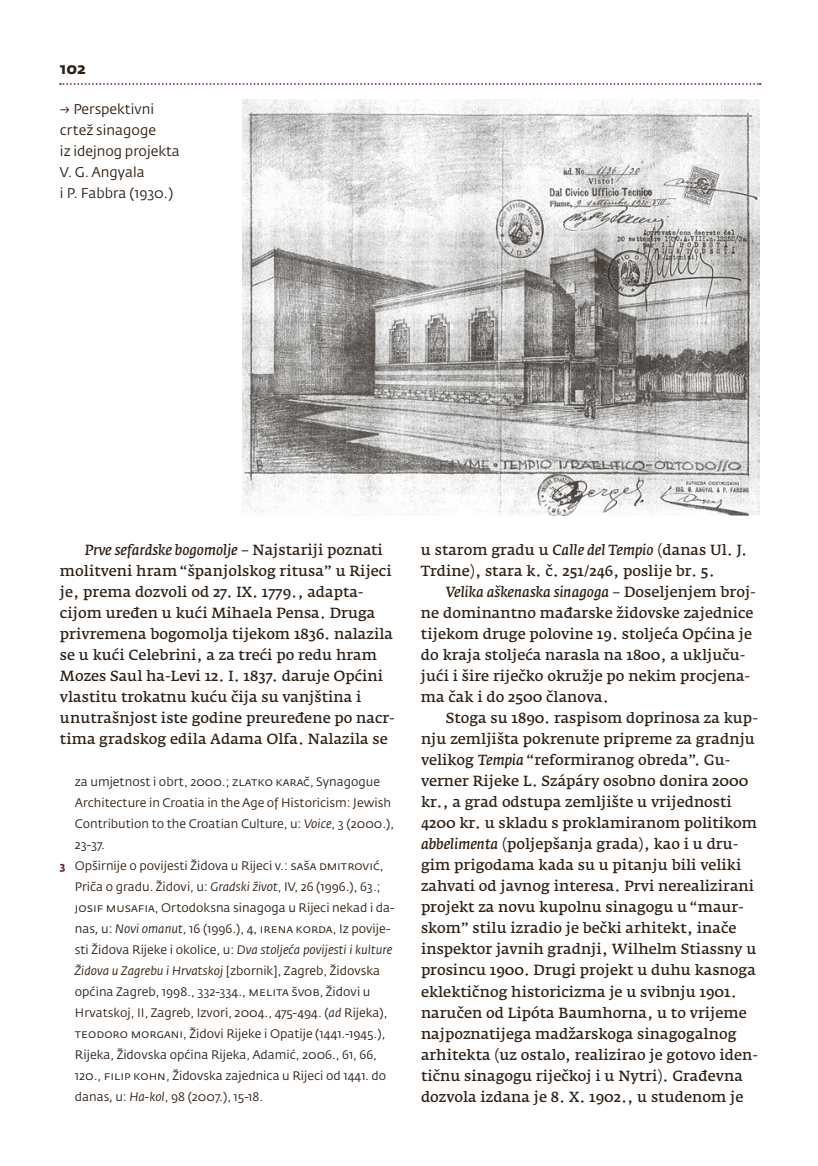
<style>
.page{position:relative;width:818px;height:1166px;background:#fff}
.page>*{position:absolute;margin:0;border:0;box-sizing:border-box;transform-origin:0 0}
.t1{font:700 15.75px "Fedra Sans Std";color:#2f2116}
.t2{font:600 14.53px/21px "Fedra Serif A Std";color:#2f2116}
.t3{font:14px/21px "Fedra Sans Std";color:#2f2116}
.t4{font:12.25px "Fedra Sans Std";color:#2f2116}
.t5{font:italic 12.25px "Fedra Sans Std";color:#2f2116}
.s1{color:#6f2235}
.s2{font-style:italic}
.s3{font-weight:700;font-size:11.03px;color:#6f2235}
.s4{font-style:normal}
</style>
<div class="page">
<svg style="left:60px;top:83px;width:700px;height:2px"></svg>
<img style="left:243px;top:100px;width:516px;height:415px">
<p class="t1" style="left:60px;top:59px;width:28px">102</p>
<p class="t3" style="left:60px;top:99px;width:121px"><span class="s1">→</span> Perspektivni crtež sinagoge<br>iz idejnog projekta<br>V. G. Angyala<br>i P. Fabbra (1930.)</p>
<p class="t2" style="left:60px;top:540px;width:336px;text-indent:25px"><span class="s2">Prve sefardske bogomolje</span> – Najstariji poznati molitveni hram “španjolskog ritusa” u Rijeci je, prema dozvoli od 27. IX. 1779., adapta&shy;cijom uređen u kući Mihaela Pensa. Druga privremena bogomolja tijekom 1836. nalazila se u kući Celebrini, a za treći po redu hram Mozes Saul ha-Levi 12. I. 1837. daruje Općini vlastitu trokatnu kuću čija su vanjština i unutrašnjost iste godine preuređene po nacr&shy;tima gradskog edila Adama Olfa. Nalazila se</p>
<p class="t2" style="left:421px;top:540px;width:328px">u starom gradu u <span class="s2">Calle del Tempio</span> (danas Ul. J.<br>Trdine), stara k. č. 251/246, poslije br. 5.</p>
<p class="t2" style="left:421px;top:582px;width:336px;text-indent:25px"><span class="s2">Velika aškenaska sinagoga</span> – Doseljenjem broj&shy;ne dominantno mađarske židovske zajednice tijekom druge polovine 19. stoljeća Općina je do kraja stoljeća narasla na 1800, a uključu&shy;jući i šire riječko okružje po nekim procjena&shy;ma čak i do 2500 članova.</p>
<p class="t2" style="left:421px;top:708px;width:338px;text-indent:25px">Stoga su 1890. raspisom doprinosa za kup&shy;nju zemljišta pokrenute pripreme za gradnju velikog <span class="s2">Tempia</span> “reformiranog obreda”. Gu&shy;verner Rijeke L. Szápáry osobno donira 2000 kr., a grad odstupa zemljište u vrijednosti 4200 kr. u skladu s proklamiranom politikom <span class="s2">abbelimenta</span> (poljepšanja grada), kao i u dru&shy;gim prigodama kada su u pitanju bili veliki zahvati od javnog interesa. Prvi nerealizirani projekt za novu kupolnu sinagogu u “maur&shy;skom” stilu izradio je bečki arhitekt, inače inspektor javnih gradnji, Wilhelm Stiassny u prosincu 1900. Drugi projekt u duhu kasnoga eklektičnog historicizma je u svibnju 1901. naručen od Lipóta Baumhorna, u to vrijeme najpoznatijega madžarskoga sinagogalnog arhitekta (uz ostalo, realizirao je gotovo iden&shy;tičnu sinagogu riječkoj i u Nytri). Građevna dozvola izdana je 8. X. 1902., u studenom je</p>
<p class="t4" style="left:75px;top:774px;width:307px">za umjetnost i obrt, 2000.; ZLATKO Karač, Synagogue</p>
<p class="t4" style="left:75px;top:795px;width:317px">Architecture in Croatia in the Age of Historicism: Jewish</p>
<p class="t4" style="left:75px;top:816px;width:321px">Contribution to the Croatian Culture, u: <span class="s2">Voice</span>, 3 (2000.),</p>
<p class="t4" style="left:75px;top:837px;width:32px">23-37.</p>
<p class="t4" style="left:60px;top:858px;width:325px"><span class="s3">3</span> Opširnije o povijesti Židova u Rijeci v.: SAŠA DMITROVIĆ,</p>
<p class="t4" style="left:75px;top:879px;width:307px">Priča o gradu. Židovi, u: <span class="s2">Gradski život</span>, IV, 26 (1996.), 63.;</p>
<p class="t4" style="left:75px;top:900px;width:321px">JOSIF Musafia, Ortodoksna sinagoga u Rijeci nekad i da-</p>
<p class="t4" style="left:75px;top:921px;width:317px">nas<span class="s2">,</span> u: <span class="s2">Novi omanut</span>, 16 (1996.), 4, IRENA Korda, Iz povije-</p>
<p class="t5" style="left:75px;top:942px;width:319px"><span class="s4">sti Židova Rijeke i okolice, u:</span> Dva stoljeća povijesti i kulture</p>
<p class="t4" style="left:75px;top:963px;width:307px"><span class="s2">Židova u Zagrebu i Hrvatskoj</span> [zbornik], Zagreb, Židovska</p>
<p class="t4" style="left:75px;top:984px;width:297px">općina Zagreb, 1998., 332-334., MELITA ŠVOB, Židovi u</p>
<p class="t4" style="left:75px;top:1005px;width:314px">Hrvatskoj, II, Zagreb, Izvori, 2004., 475-494. (<span class="s2">ad</span> Rijeka),</p>
<p class="t4" style="left:75px;top:1026px;width:312px">TEODORO Morgani, Židovi Rijeke i Opatije (1441.-1945.),</p>
<p class="t4" style="left:75px;top:1047px;width:303px">Rijeka, Židovska općina Rijeka, Adamić, 2006., 61, 66,</p>
<p class="t4" style="left:75px;top:1068px;width:313px">120., FILIP Kohn, Židovska zajednica u Rijeci od 1441. do</p>
<p class="t4" style="left:75px;top:1089px;width:190px">danas<span class="s2">,</span> u: <span class="s2">Ha-kol</span>, 98 (2007.), 15-18.</p>
</div>
